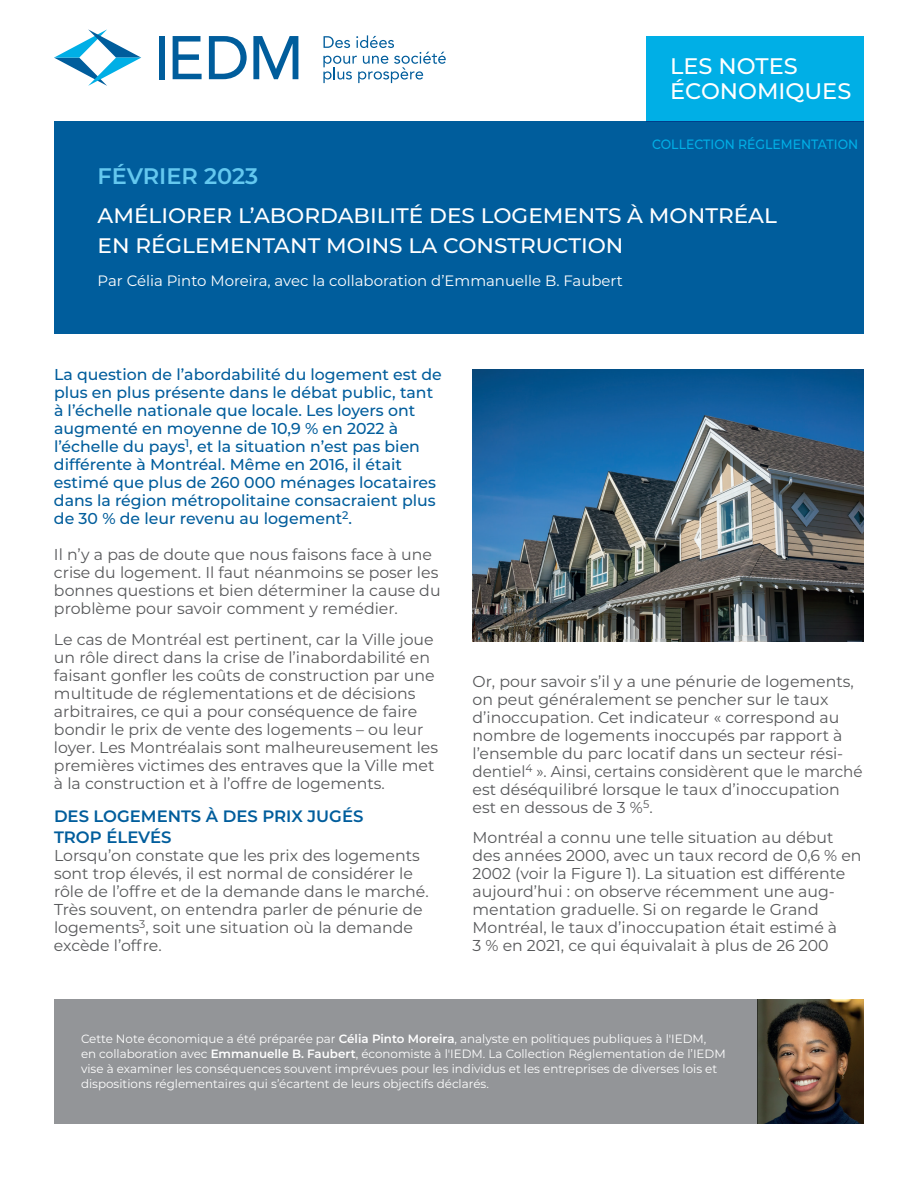
<style>
.page{position:relative;width:918px;height:1188px;background:#fff}
.page>*{position:absolute;margin:0;border:0;box-sizing:border-box;transform-origin:0 0}
.t1{font:500 22.5px/25.5px "Montserrat";color:#fff}
.t2{font:600 22.5px "Montserrat";color:#64c8ef}
.t3{font:500 21px/30px "Montserrat";color:#fff}
.t4{font:600 16.5px/21px "Montserrat";color:#005d9c}
.t5{font:15.75px/18px "Montserrat";color:#57585a}
.t6{font:500 15.75px/18px "Montserrat";color:#005d9c}
.t7{font:15px "Montserrat";color:#fff}
.t8{font:500 13.5px "Montserrat";color:#00afe6;scale:.92 1}
.t9{font:12px/15px "Montserrat";color:#fff}
.s1{font-weight:600}
</style>
<div class="page">
<div style="left:54px;top:121px;width:810px;height:212px;background:#005d9c"></div>
<div style="left:646px;top:36px;width:218px;height:85px;background:#00afe6"></div>
<svg style="left:323px;top:35px;width:123px;height:48px"></svg>
<div style="left:159px;top:36px;width:6px;height:43px;background:#005d9c"></div>
<svg style="left:173px;top:36px;width:29px;height:43px"></svg>
<svg style="left:209px;top:36px;width:38px;height:43px"></svg>
<svg style="left:253px;top:36px;width:45px;height:43px"></svg>
<svg style="left:54px;top:29px;width:87px;height:57px"></svg>
<img style="left:757px;top:999px;width:107px;height:125px">
<div style="left:54px;top:999px;width:703px;height:125px;background:#939598"></div>
<img style="left:472px;top:369px;width:392px;height:272px">
<h1 class="t1" style="left:670px;top:52px;width:183px">LES NOTES<br>ÉCONOMIQUES</h1>
<p class="t8" style="left:652px;top:135px;width:226px">COLLECTION RÉGLEMENTATION</p>
<h1 class="t2" style="left:98px;top:160px;width:162px">FÉVRIER 2023</h1>
<h2 class="t3" style="left:98px;top:200px;width:681px">AMÉLIORER L’ABORDABILITÉ DES LOGEMENTS À MONTRÉAL<br>EN RÉGLEMENTANT MOINS LA CONSTRUCTION</h2>
<p class="t7" style="left:98px;top:270px;width:527px">Par Célia Pinto Moreira, avec la collaboration d’Emmanuelle B. Faubert</p>
<p class="t6" style="left:54px;top:365px;width:389px">La question de l’abordabilité du logement est de plus en plus présente dans le débat public, tant à l’échelle nationale que locale. Les loyers ont augmenté en moyenne de 10,9 % en 2022 à l’échelle du pays<sup>1</sup>, et la situation n’est pas bien différente à Montréal. Même en 2016, il était estimé que plus de 260 000 ménages locataires dans la région métropolitaine consacraient plus de 30 % de leur revenu au logement<sup>2</sup>.</p>
<p class="t5" style="left:54px;top:545px;width:388px">Il n’y a pas de doute que nous faisons face à une crise du logement. Il faut néanmoins se poser les bonnes questions et bien déterminer la cause du problème pour savoir comment y remédier.</p>
<p class="t5" style="left:54px;top:630px;width:386px">Le cas de Montréal est pertinent, car la Ville joue un rôle direct dans la crise de l’inabordabilité en faisant gonfler les coûts de construction par une multitude de réglementations et de décisions arbitraires, ce qui a pour conséquence de faire bondir le prix de vente des logements – ou leur loyer. Les Montréalais sont malheureusement les premières victimes des entraves que la Ville met à la construction et à l’offre de logements.</p>
<p class="t4" style="left:54px;top:805px;width:311px">DES LOGEMENTS À DES PRIX JUGÉS<br>TROP ÉLEVÉS</p>
<p class="t5" style="left:54px;top:846px;width:376px">Lorsqu’on constate que les prix des logements sont trop élevés, il est normal de considérer le rôle de l’offre et de la demande dans le marché.<br>Très souvent, on entendra parler de pénurie de logements<sup>3</sup>, soit une situation où la demande excède l’offre.</p>
<p class="t5" style="left:472px;top:672px;width:392px">Or, pour savoir s’il y a une pénurie de logements, on peut généralement se pencher sur le taux d’inoccupation. Cet indicateur « correspond au nombre de logements inoccupés par rapport à l’ensemble du parc locatif dans un secteur rési&shy;dentiel<sup>4</sup> ». Ainsi, certains considèrent que le marché est déséquilibré lorsque le taux d’inoccupation est en dessous de 3 %<sup>5</sup>.</p>
<p class="t5" style="left:473px;top:828px;width:391px">Montréal a connu une telle situation au début des années 2000, avec un taux record de 0,6 % en 2002 (voir la Figure 1). La situation est différente aujourd’hui : on observe récemment une aug&shy;mentation graduelle. Si on regarde le Grand Montréal, le taux d’inoccupation était estimé à<br>3 % en 2021, ce qui équivalait à plus de 26 200</p>
<p class="t9" style="left:81px;top:1031px;width:646px">Cette Note économique a été préparée par <span class="s1">Célia Pinto Moreira</span>, analyste en politiques publiques à l'IEDM,<br>en collaboration avec <span class="s1">Emmanuelle B. Faubert</span>, économiste à l'IEDM. La Collection Réglementation de l’IEDM vise à examiner les conséquences souvent imprévues pour les individus et les entreprises de diverses lois et dispositions réglementaires qui s’écartent de leurs objectifs déclarés.</p>
</div>
